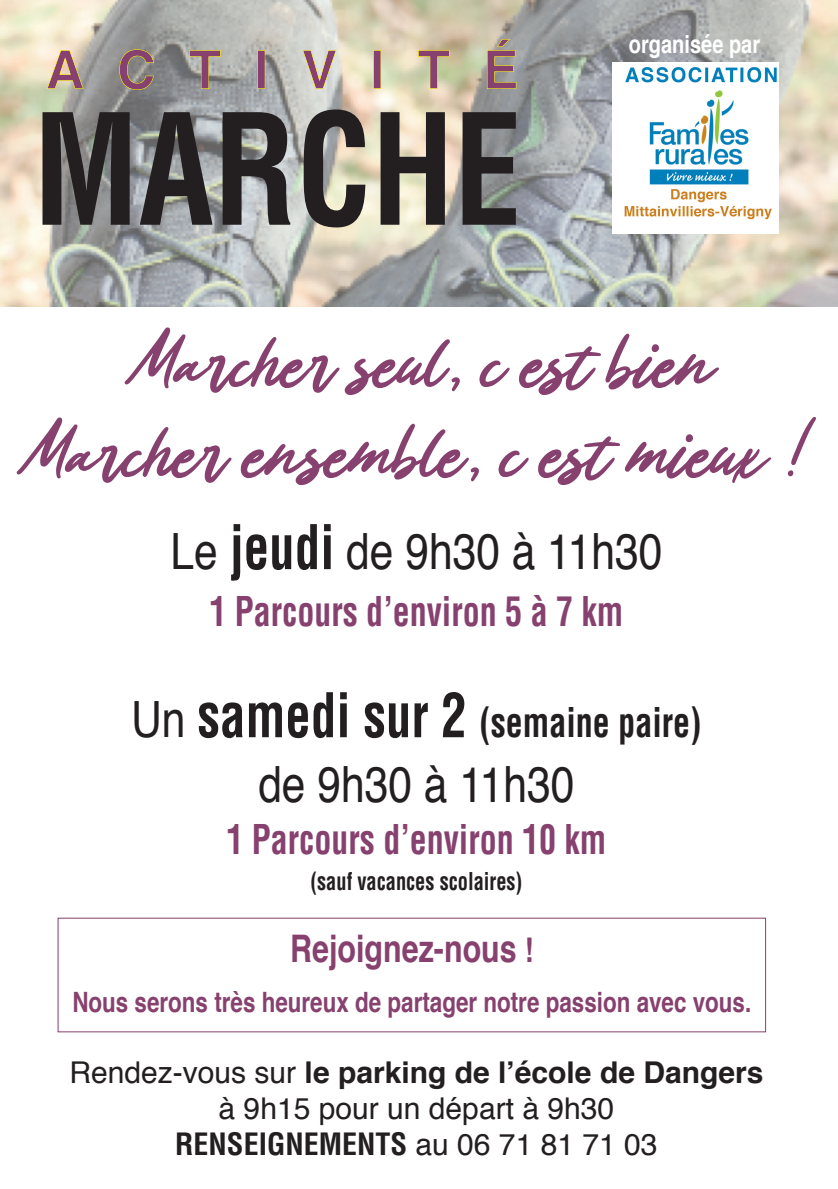
<style>
.page{position:relative;width:838px;height:1189px;background:#fff}
.page>*{position:absolute;margin:0;border:0;box-sizing:border-box;transform-origin:0 0}
.t1{font:700 condensed 150px "Helvetica";color:#231f20;scale:.9 1}
.t2{font:85px "Anthony";color:#87416f}
.t3{font:50px "Helvetica";color:#231f20;scale:.85 1}
.t4{font:700 condensed 40px "Helvetica";color:#87416f;scale:.85 1}
.t5{font:700 condensed 40px "Helvetica";color:#231f20;scale:.85 1}
.t6{font:700 38px "Helvetica";color:#87416f;scale:.8 1}
.t7{font:700 30px "Helvetica";color:#231f20}
.t8{font:700 condensed 30px "Helvetica";color:#231f20}
.t9{font:30px "Helvetica";color:#231f20}
.t10{font:700 28px "Helvetica";color:#87416f;scale:.8 1}
.t11{font:700 25px "Helvetica";color:#fff;scale:.8 1}
.t12{font:700 condensed 24px "Helvetica";color:#231f20;scale:.85 1}
.s1{font-weight:700;font-stretch:condensed;font-size:60px}
.s2{font-weight:400;font-stretch:normal;font-size:50px}
.s3{font-size:60px}
.s4{font-size:34px}
.s5{font-weight:400}
.s6{font-weight:400;font-stretch:normal}
</style>
<div class="page">
<img style="left:0;top:0;width:837px;height:306px">
<div style="left:58px;top:917px;width:707px;height:115px;border:1px solid #87416f"></div>
<svg style="left:47px;top:39px;width:469px;height:51px;background:#b4a89e"></svg>
<img style="left:612px;top:63px;width:166px;height:170px">
<p class="t1" style="left:33px;top:112px;width:543px">MARCHE</p>
<p class="t11" style="left:628px;top:34px;width:165px">organisée par</p>
<p class="t2" style="left:128px;top:316px;width:584px">Marcher seul, c est bien</p>
<p class="t2" style="left:20px;top:406px;width:800px">Marcher ensemble, c est mieux !</p>
<p class="t3" style="left:170px;top:530px;width:580px">Le <span class="s1">jeudi</span> de 9h30 à 11h30</p>
<p class="t4" style="left:209px;top:596px;width:488px">1 Parcours d’environ 5 à 7 km</p>
<p class="t5" style="left:131px;top:707px;width:672px"><span class="s2">Un</span> <span class="s3">samedi sur 2</span> (semaine paire)</p>
<p class="t3" style="left:258px;top:763px;width:373px">de 9h30 à 11h30</p>
<p class="t4" style="left:226px;top:824px;width:448px">1 Parcours d’environ 10 km</p>
<p class="t12" style="left:310px;top:872px;width:251px">(sauf vacances scolaires)</p>
<p class="t6" style="left:290px;top:932px;width:305px">Rejoignez-nous <span class="s4">!</span></p>
<p class="t10" style="left:72px;top:990px;width:850px">Nous serons très heureux de partager notre passion avec vous.</p>
<p class="t7" style="left:69px;top:1059px;width:695px"><span class="s5">Rendez-vous sur</span> le parking de l’école de Dangers</p>
<p class="t9" style="left:218px;top:1095px;width:397px">à 9h15 pour un départ à 9h30</p>
<p class="t8" style="left:175px;top:1131px;width:483px">RENSEIGNEMENTS <span class="s6">au 06 71 81 71 03</span></p>
</div>
